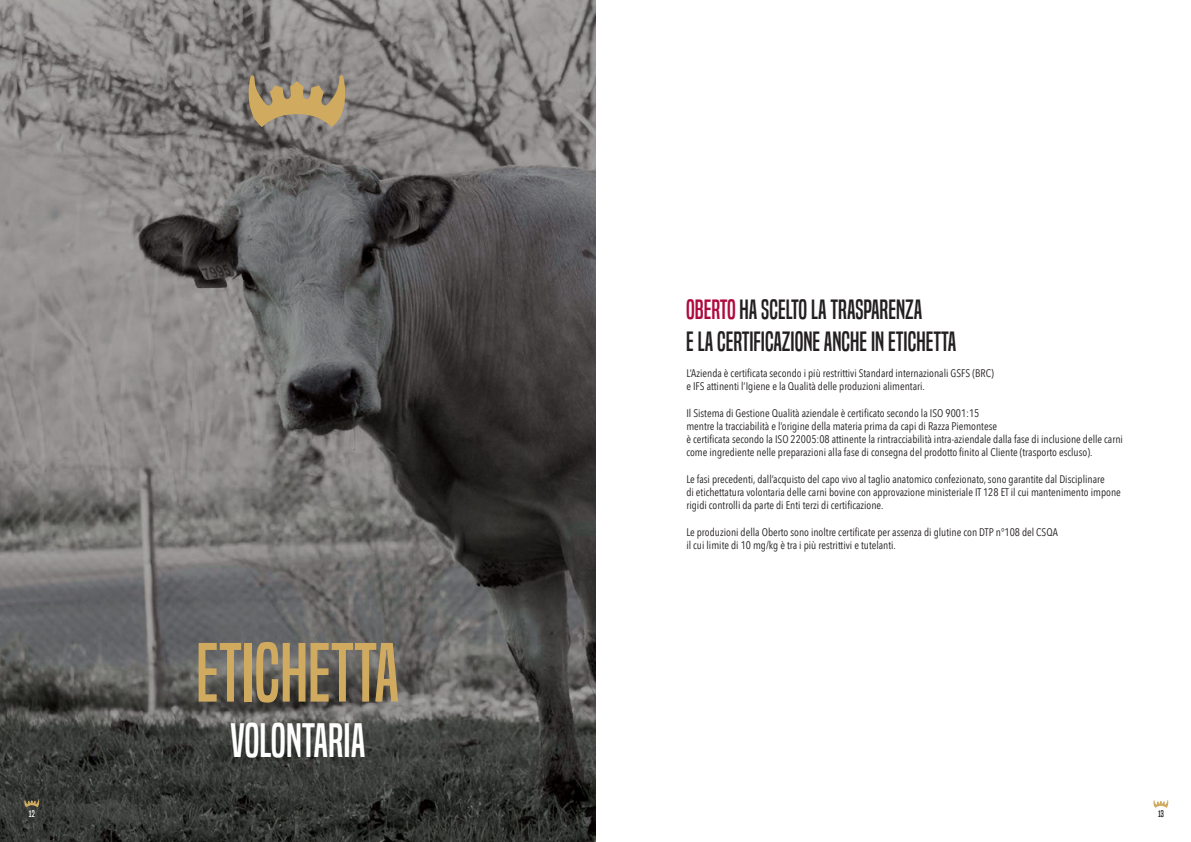
<style>
.page{position:relative;width:1191px;height:842px;background:#fff}
.page>*{position:absolute;margin:0;border:0;box-sizing:border-box;transform-origin:0 0}
.t1{font:77.5px "Built Titling Rg";color:#d0aa5f}
.t2{font:45px "Built Titling Rg";color:#fff}
.t3{font:26px "Built Titling Rg";color:#231f20}
.t4{font:11px/13.2px "Avenir Next Condensed";color:#231f20}
.t5{font:9px "Built Titling Rg";color:#fff}
.t6{font:9px "Built Titling Rg";color:#231f20}
.s1{color:#af0a3d}
</style>
<div class="page">
<svg style="left:0;top:0;width:595px;height:842px;background:#646361"></svg>
<svg style="left:246px;top:75px;width:101px;height:53px;background:#a5926d"></svg>
<svg style="left:1153px;top:800px;width:15px;height:8px"></svg>
<svg style="left:24px;top:799px;width:16px;height:9px"></svg>
<p class="t1" style="left:196px;top:627px;width:205px">ETICHETTA</p>
<p class="t2" style="left:230px;top:713px;width:137px">VOLONTARIA</p>
<p class="t3" style="left:686px;top:294px;width:238px"><span class="s1">OBERTO</span> HA SCELTO LA TRASPARENZA</p>
<p class="t3" style="left:686px;top:326px;width:272px">E LA CERTIFICAZIONE ANCHE IN ETICHETTA</p>
<p class="t4" style="left:686px;top:367px;width:309px">L’Azienda è certificata secondo i più restrittivi Standard internazionali GSFS (BRC)</p>
<p class="t4" style="left:686px;top:380px;width:240px">e IFS attinenti l’Igiene e la Qualità delle produzioni alimentari.</p>
<p class="t4" style="left:686px;top:406px;width:294px">Il Sistema di Gestione Qualità aziendale è certificato secondo la ISO 9001:15</p>
<p class="t4" style="left:686px;top:419px;width:312px">mentre la tracciabilità e l’origine della materia prima da capi di Razza Piemontese</p>
<p class="t4" style="left:686px;top:433px;width:438px">è certificata secondo la ISO 22005:08 attinente la rintracciabilità intra-aziendale dalla fase di inclusione delle carni come ingrediente nelle preparazioni alla fase di consegna del prodotto finito al Cliente (trasporto escluso).</p>
<p class="t4" style="left:686px;top:472px;width:420px">Le fasi precedenti, dall’acquisto del capo vivo al taglio anatomico confezionato, sono garantite dal Disciplinare</p>
<p class="t4" style="left:686px;top:485px;width:436px">di etichettatura volontaria delle carni bovine con approvazione ministeriale IT 128 ET il cui mantenimento impone rigidi controlli da parte di Enti terzi di certificazione.</p>
<p class="t4" style="left:686px;top:525px;width:373px">Le produzioni della Oberto sono inoltre certificate per assenza di glutine con DTP n°108 del CSQA</p>
<p class="t4" style="left:686px;top:538px;width:211px">il cui limite di 10 mg/kg è tra i più restrittivi e tutelanti.</p>
<p class="t5" style="left:29px;top:808px;width:7px">12</p>
<p class="t6" style="left:1158px;top:808px;width:7px">13</p>
</div>
